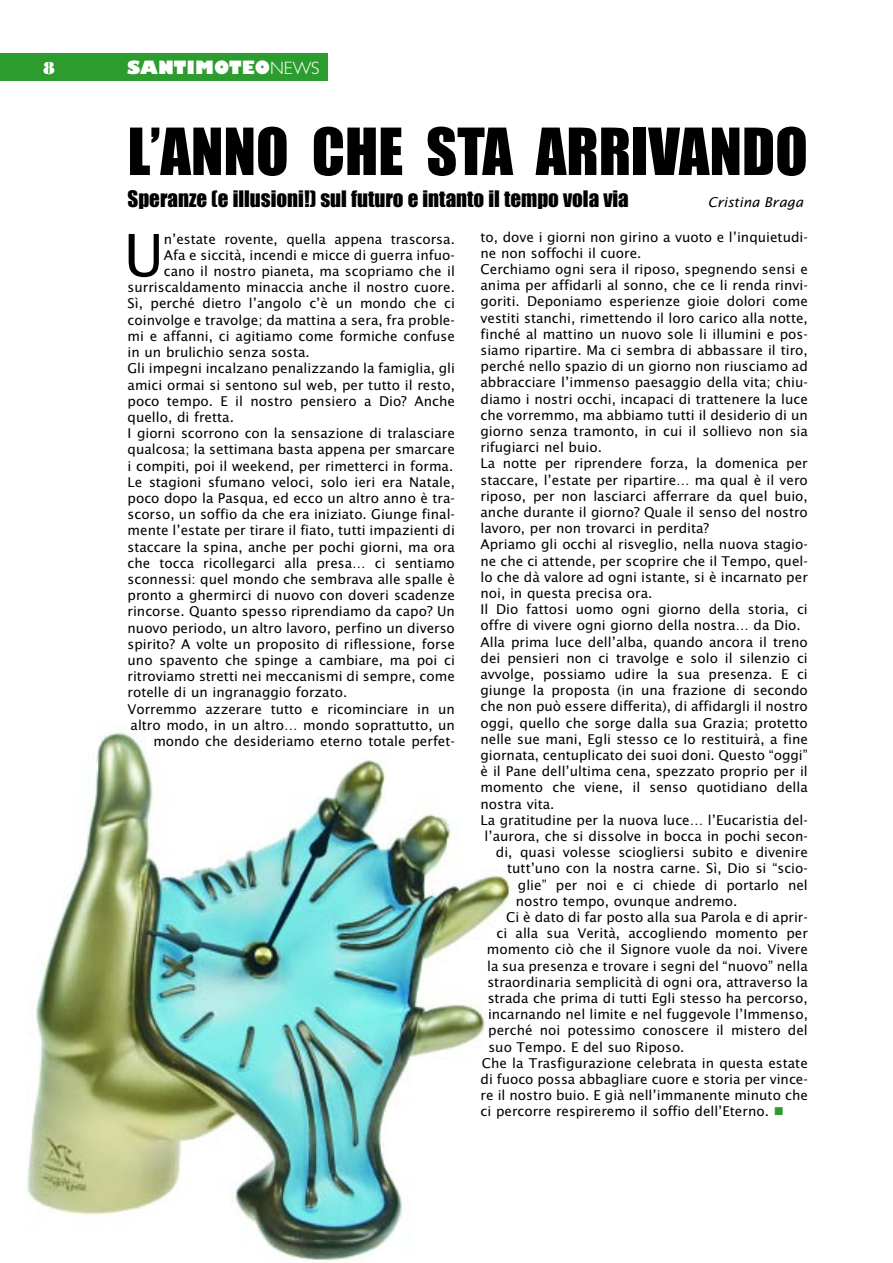
<style>
.page{position:relative;width:893px;height:1263px;background:#fff}
.page>*{position:absolute;margin:0;border:0;box-sizing:border-box;transform-origin:0 0}
.t1{font:60px "Impact";color:#000}
.t2{font:58.2px "Lucida Sans";color:#000}
.t3{font:21px "Impact";color:#000}
.t4{font:800 18px "Gill Sans";color:#fff}
.t5{font:18px "Bodoni MT Black";color:#fff}
.t6{font:13.5px "Lucida Sans";color:#000}
.t7{font:italic 13.5px "Lucida Sans";color:#000}
.s1{font-weight:300}
.s2{color:#2c9c2e}
</style>
<div class="page">
<img style="left:26px;top:732px;width:486px;height:529px">
<div style="left:0;top:53px;width:328px;height:28px;background:#2c9c2e"></div>
<h3 class="t5" style="left:43px;top:57px;width:13px">8</h3>
<h3 class="t4" style="left:127px;top:57px;width:194px">SANTIMOTEO<span class="s1">NEWS</span></h3>
<h1 class="t1" style="left:128px;top:119px;width:682px">L’ANNO CHE STA ARRIVANDO</h1>
<h3 class="t3" style="left:128px;top:187px;width:503px">Speranze (e illusioni!) sul futuro e intanto il tempo vola via</h3>
<p class="t7" style="left:708px;top:194px;width:97px">Cristina Braga</p>
<h2 class="t2" style="left:124px;top:222px;width:42px">U</h2>
<p class="t6" style="left:164px;top:231px;width:293px">n’estate rovente, quella appena trascorsa.</p>
<p class="t6" style="left:164px;top:247px;width:293px">Afa e siccità, incendi e micce di guerra infuo-</p>
<p class="t6" style="left:164px;top:264px;width:293px">cano il nostro pianeta, ma scopriamo che il</p>
<p class="t6" style="left:128px;top:280px;width:329px">surriscaldamento minaccia anche il nostro cuore.</p>
<p class="t6" style="left:128px;top:296px;width:329px">Sì, perché dietro l’angolo c’è un mondo che ci</p>
<p class="t6" style="left:128px;top:312px;width:329px">coinvolge e travolge; da mattina a sera, fra proble-</p>
<p class="t6" style="left:128px;top:328px;width:329px">mi e affanni, ci agitiamo come formiche confuse</p>
<p class="t6" style="left:128px;top:345px;width:184px">in un brulichio senza sosta.</p>
<p class="t6" style="left:128px;top:361px;width:329px">Gli impegni incalzano penalizzando la famiglia, gli</p>
<p class="t6" style="left:128px;top:377px;width:329px">amici ormai si sentono sul web, per tutto il resto,</p>
<p class="t6" style="left:128px;top:393px;width:329px">poco tempo. E il nostro pensiero a Dio? Anche</p>
<p class="t6" style="left:128px;top:409px;width:108px">quello, di fretta.</p>
<p class="t6" style="left:128px;top:426px;width:329px">I giorni scorrono con la sensazione di tralasciare</p>
<p class="t6" style="left:128px;top:442px;width:329px">qualcosa; la settimana basta appena per smarcare</p>
<p class="t6" style="left:128px;top:458px;width:327px">i compiti, poi il weekend, per rimetterci in forma.</p>
<p class="t6" style="left:128px;top:474px;width:329px">Le stagioni sfumano veloci, solo ieri era Natale,</p>
<p class="t6" style="left:128px;top:490px;width:329px">poco dopo la Pasqua, ed ecco un altro anno è tra-</p>
<p class="t6" style="left:128px;top:507px;width:329px">scorso, un soffio da che era iniziato. Giunge final-</p>
<p class="t6" style="left:128px;top:523px;width:329px">mente l’estate per tirare il fiato, tutti impazienti di</p>
<p class="t6" style="left:128px;top:539px;width:329px">staccare la spina, anche per pochi giorni, ma ora</p>
<p class="t6" style="left:128px;top:555px;width:329px">che tocca ricollegarci alla presa… ci sentiamo</p>
<p class="t6" style="left:128px;top:571px;width:329px">sconnessi: quel mondo che sembrava alle spalle è</p>
<p class="t6" style="left:128px;top:588px;width:329px">pronto a ghermirci di nuovo con doveri scadenze</p>
<p class="t6" style="left:128px;top:604px;width:329px">rincorse. Quanto spesso riprendiamo da capo? Un</p>
<p class="t6" style="left:128px;top:620px;width:329px">nuovo periodo, un altro lavoro, perfino un diverso</p>
<p class="t6" style="left:128px;top:636px;width:329px">spirito? A volte un proposito di riflessione, forse</p>
<p class="t6" style="left:128px;top:652px;width:329px">uno spavento che spinge a cambiare, ma poi ci</p>
<p class="t6" style="left:128px;top:669px;width:329px">ritroviamo stretti nei meccanismi di sempre, come</p>
<p class="t6" style="left:128px;top:685px;width:221px">rotelle di un ingranaggio forzato.</p>
<p class="t6" style="left:128px;top:701px;width:329px">Vorremmo azzerare tutto e ricominciare in un</p>
<p class="t6" style="left:131px;top:717px;width:326px">altro modo, in un altro… mondo soprattutto, un</p>
<p class="t6" style="left:153px;top:733px;width:303px">mondo che desideriamo eterno totale perfet-</p>
<p class="t6" style="left:480px;top:229px;width:329px">to, dove i giorni non girino a vuoto e l’inquietudi-</p>
<p class="t6" style="left:480px;top:245px;width:163px">ne non soffochi il cuore.</p>
<p class="t6" style="left:480px;top:261px;width:329px">Cerchiamo ogni sera il riposo, spegnendo sensi e</p>
<p class="t6" style="left:480px;top:278px;width:329px">anima per affidarli al sonno, che ce li renda rinvi-</p>
<p class="t6" style="left:480px;top:294px;width:329px">goriti. Deponiamo esperienze gioie dolori come</p>
<p class="t6" style="left:480px;top:310px;width:329px">vestiti stanchi, rimettendo il loro carico alla notte,</p>
<p class="t6" style="left:480px;top:326px;width:329px">finché al mattino un nuovo sole li illumini e pos-</p>
<p class="t6" style="left:480px;top:342px;width:329px">siamo ripartire. Ma ci sembra di abbassare il tiro,</p>
<p class="t6" style="left:480px;top:359px;width:329px">perché nello spazio di un giorno non riusciamo ad</p>
<p class="t6" style="left:480px;top:375px;width:329px">abbracciare l’immenso paesaggio della vita; chiu-</p>
<p class="t6" style="left:480px;top:391px;width:329px">diamo i nostri occhi, incapaci di trattenere la luce</p>
<p class="t6" style="left:480px;top:407px;width:329px">che vorremmo, ma abbiamo tutti il desiderio di un</p>
<p class="t6" style="left:480px;top:423px;width:329px">giorno senza tramonto, in cui il sollievo non sia</p>
<p class="t6" style="left:480px;top:440px;width:123px">rifugiarci nel buio.</p>
<p class="t6" style="left:480px;top:456px;width:329px">La notte per riprendere forza, la domenica per</p>
<p class="t6" style="left:480px;top:472px;width:329px">staccare, l’estate per ripartire… ma qual è il vero</p>
<p class="t6" style="left:480px;top:488px;width:329px">riposo, per non lasciarci afferrare da quel buio,</p>
<p class="t6" style="left:480px;top:504px;width:329px">anche durante il giorno? Quale il senso del nostro</p>
<p class="t6" style="left:480px;top:521px;width:230px">lavoro, per non trovarci in perdita?</p>
<p class="t6" style="left:480px;top:537px;width:329px">Apriamo gli occhi al risveglio, nella nuova stagio-</p>
<p class="t6" style="left:480px;top:553px;width:329px">ne che ci attende, per scoprire che il Tempo, quel-</p>
<p class="t6" style="left:480px;top:569px;width:329px">lo che dà valore ad ogni istante, si è incarnato per</p>
<p class="t6" style="left:480px;top:585px;width:173px">noi, in questa precisa ora.</p>
<p class="t6" style="left:480px;top:602px;width:329px">Il Dio fattosi uomo ogni giorno della storia, ci</p>
<p class="t6" style="left:480px;top:618px;width:322px">offre di vivere ogni giorno della nostra… da Dio.</p>
<p class="t6" style="left:480px;top:634px;width:329px">Alla prima luce dell’alba, quando ancora il treno</p>
<p class="t6" style="left:480px;top:650px;width:329px">dei pensieri non ci travolge e solo il silenzio ci</p>
<p class="t6" style="left:480px;top:666px;width:329px">avvolge, possiamo udire la sua presenza. E ci</p>
<p class="t6" style="left:480px;top:683px;width:329px">giunge la proposta (in una frazione di secondo</p>
<p class="t6" style="left:480px;top:699px;width:329px">che non può essere differita), di affidargli il nostro</p>
<p class="t6" style="left:480px;top:715px;width:329px">oggi, quello che sorge dalla sua Grazia; protetto</p>
<p class="t6" style="left:480px;top:731px;width:329px">nelle sue mani, Egli stesso ce lo restituirà, a fine</p>
<p class="t6" style="left:480px;top:747px;width:329px">giornata, centuplicato dei suoi doni. Questo “oggi”</p>
<p class="t6" style="left:480px;top:764px;width:329px">è il Pane dell’ultima cena, spezzato proprio per il</p>
<p class="t6" style="left:480px;top:780px;width:329px">momento che viene, il senso quotidiano della</p>
<p class="t6" style="left:480px;top:796px;width:75px">nostra vita.</p>
<p class="t6" style="left:480px;top:812px;width:329px">La gratitudine per la nuova luce… l’Eucaristia del-</p>
<p class="t6" style="left:485px;top:828px;width:325px">l’aurora, che si dissolve in bocca in pochi secon-</p>
<p class="t6" style="left:496px;top:845px;width:313px">di, quasi volesse sciogliersi subito e divenire</p>
<p class="t6" style="left:507px;top:861px;width:302px">tutt’uno con la nostra carne. Sì, Dio si “scio-</p>
<p class="t6" style="left:518px;top:877px;width:291px">glie” per noi e ci chiede di portarlo nel</p>
<p class="t6" style="left:516px;top:893px;width:223px">nostro tempo, ovunque andremo.</p>
<p class="t6" style="left:506px;top:909px;width:303px">Ci è dato di far posto alla sua Parola e di aprir-</p>
<p class="t6" style="left:496px;top:926px;width:313px">ci alla sua Verità, accogliendo momento per</p>
<p class="t6" style="left:487px;top:942px;width:323px">momento ciò che il Signore vuole da noi. Vivere</p>
<p class="t6" style="left:487px;top:958px;width:322px">la sua presenza e trovare i segni del “nuovo” nella</p>
<p class="t6" style="left:487px;top:974px;width:322px">straordinaria semplicità di ogni ora, attraverso la</p>
<p class="t6" style="left:488px;top:990px;width:322px">strada che prima di tutti Egli stesso ha percorso,</p>
<p class="t6" style="left:488px;top:1007px;width:321px">incarnando nel limite e nel fuggevole l’Immenso,</p>
<p class="t6" style="left:488px;top:1023px;width:321px">perché noi potessimo conoscere il mistero del</p>
<p class="t6" style="left:488px;top:1039px;width:198px">suo Tempo. E del suo Riposo.</p>
<p class="t6" style="left:482px;top:1055px;width:328px">Che la Trasfigurazione celebrata in questa estate</p>
<p class="t6" style="left:480px;top:1071px;width:329px">di fuoco possa abbagliare cuore e storia per vince-</p>
<p class="t6" style="left:480px;top:1088px;width:329px">re il nostro buio. E già nell’immanente minuto che</p>
<p class="t6" style="left:480px;top:1104px;width:305px">ci percorre respireremo il soffio dell’Eterno. <span class="s2">■</span></p>
</div>
